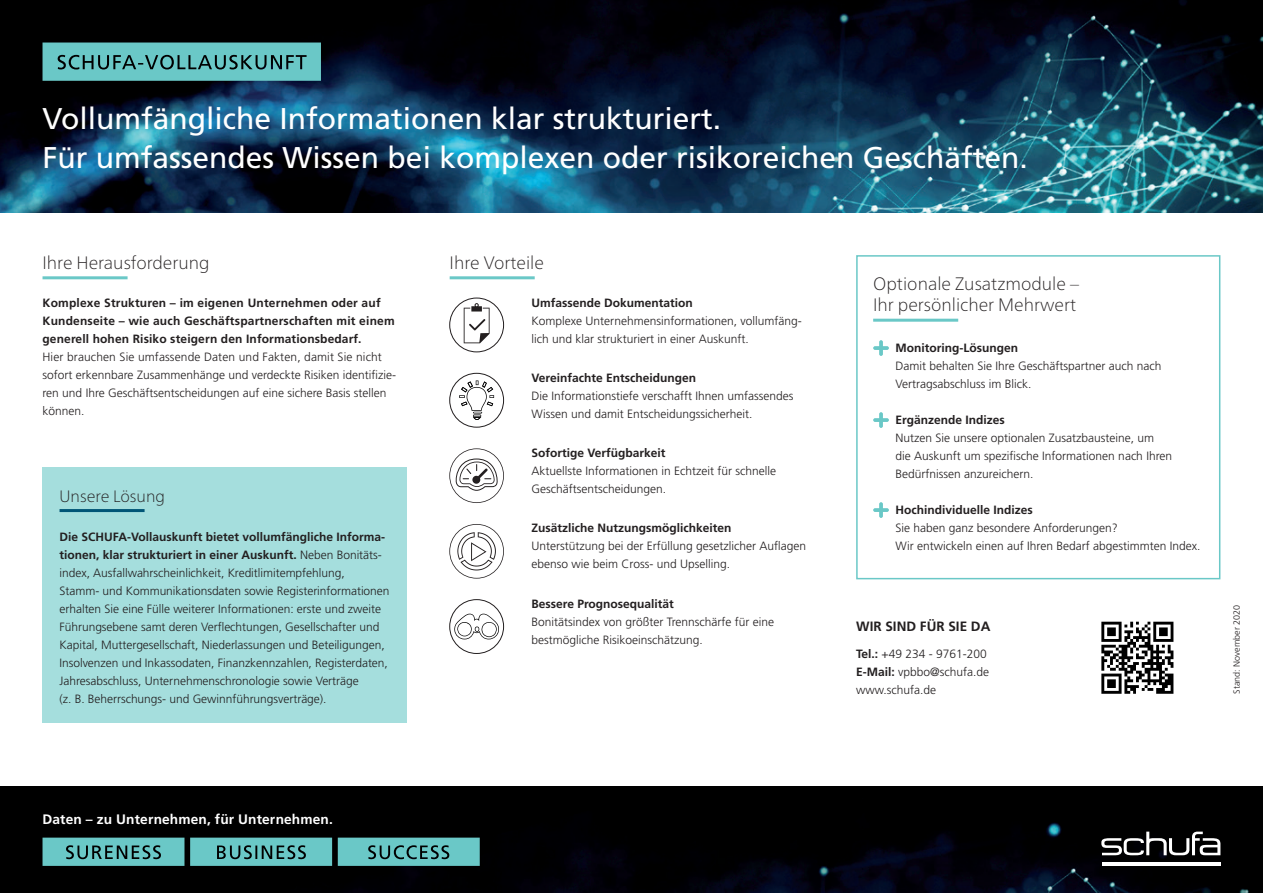
<style>
.page{position:relative;width:1263px;height:893px;background:#fff}
.page>*{position:absolute;margin:0;border:0;box-sizing:border-box;transform-origin:0 0}
.t1{font:30px/39px "Frutiger LT";color:#fff}
.t2{font:100 18px/21px "Frutiger Neue LT Pro";color:#231f20}
.t3{font:100 16.5px "Frutiger Neue LT Pro";color:#231f20}
.t4{font:700 13.65px "Frutiger LT";letter-spacing:.01em;color:#fff}
.t5{font:700 13.5px "Frutiger LT";color:#231f20}
.t6{font:300 12px/18px "Frutiger LT";color:#231f20}
.t7{font:700 12px/18px "Frutiger LT";color:#231f20}
.t8{font:300 9px "Frutiger LT";color:#231f20}
.s1{font-weight:700}
</style>
<div class="page">
<img style="left:0;top:0;width:1263px;height:213px">
<img style="left:0;top:787px;width:1263px;height:106px">
<div style="left:43px;top:468px;width:364px;height:255px;background:#a5dedd"></div>
<svg style="left:449px;top:524px;width:55px;height:55px"></svg>
<svg style="left:43px;top:43px;width:278px;height:38px"></svg>
<svg style="left:449px;top:448px;width:55px;height:55px"></svg>
<hr style="left:43px;top:276px;width:85px;height:3px;background:#6ac8c7">
<hr style="left:450px;top:276px;width:85px;height:3px;background:#6ac8c7">
<hr style="left:60px;top:509px;width:85px;height:3px;background:#005576">
<div style="left:856px;top:255px;width:364px;height:324px;border:2px solid #6ac8c7"></div>
<svg style="left:873px;top:340px;width:16px;height:16px"></svg>
<svg style="left:873px;top:412px;width:16px;height:16px"></svg>
<svg style="left:873px;top:502px;width:16px;height:16px"></svg>
<hr style="left:873px;top:319px;width:85px;height:3px;background:#6ac8c7">
<svg style="left:464px;top:303px;width:26px;height:40px"></svg>
<div style="left:449px;top:298px;width:55px;height:54px;border:1px solid #231f20;border-radius:50%"></div>
<svg style="left:1101px;top:622px;width:72px;height:72px"></svg>
<div style="left:449px;top:599px;width:55px;height:55px;border:1px solid #231f20;border-radius:50%"></div>
<svg style="left:454px;top:614px;width:45px;height:25px"></svg>
<div style="left:449px;top:373px;width:55px;height:55px;border:1px solid #231f20;border-radius:50%"></div>
<svg style="left:459px;top:380px;width:35px;height:40px"></svg>
<svg style="left:43px;top:838px;width:141px;height:28px"></svg>
<svg style="left:190px;top:838px;width:142px;height:28px"></svg>
<svg style="left:338px;top:838px;width:142px;height:28px"></svg>
<hr style="left:1102px;top:862px;width:118px;height:4px;background:#fff">
<svg style="left:1101px;top:832px;width:119px;height:23px"></svg>
<h1 class="t1" style="left:43px;top:99px;width:987px">Vollumfängliche Informationen klar strukturiert.<br>Für umfassendes Wissen bei komplexen oder risikoreichen Geschäften.</h1>
<h2 class="t2" style="left:43px;top:252px;width:168px">Ihre Herausforderung</h2>
<h2 class="t2" style="left:450px;top:252px;width:96px">Ihre Vorteile</h2>
<p class="t7" style="left:43px;top:294px;width:354px">Komplexe Strukturen – im eigenen Unternehmen oder auf<br>Kundenseite – wie auch Geschäftspartnerschaften mit einem generell hohen Risiko steigern den Informationsbedarf.</p>
<p class="t6" style="left:43px;top:348px;width:355px">Hier brauchen Sie umfassende Daten und Fakten, damit Sie nicht sofort erkennbare Zusammenhänge und verdeckte Risiken identifizie&shy;ren und Ihre Geschäftsentscheidungen auf eine sichere Basis stellen können.</p>
<h3 class="t3" style="left:60px;top:486px;width:107px">Unsere Lösung</h3>
<p class="t6" style="left:60px;top:528px;width:331px"><span class="s1">Die SCHUFA-Vollauskunft bietet vollumfängliche Informa‑ tionen, klar strukturiert in einer Auskunft.</span> Neben Bonitäts&shy;index, Ausfallwahrscheinlichkeit, Kreditlimitempfehlung,<br>Stamm- und Kommunikationsdaten sowie Registerinformationen erhalten Sie eine Fülle weiterer Informationen: erste und zweite Führungsebene samt deren Verflechtungen, Gesellschafter und Kapital, Muttergesellschaft, Niederlassungen und Beteiligungen, Insolvenzen und Inkassodaten, Finanzkennzahlen, Registerdaten, Jahresabschluss, Unternehmenschronologie sowie Verträge<br>(z. B. Beherrschungs- und Gewinnführungsverträge).</p>
<p class="t7" style="left:531px;top:294px;width:163px">Umfassende Dokumentation</p>
<p class="t6" style="left:531px;top:312px;width:272px">Komplexe Unternehmensinformationen, vollumfäng&shy;lich und klar strukturiert in einer Auskunft.</p>
<p class="t7" style="left:531px;top:369px;width:166px">Vereinfachte Entscheidungen</p>
<p class="t6" style="left:531px;top:387px;width:263px">Die Informationstiefe verschafft Ihnen umfassendes<br>Wissen und damit Entscheidungssicherheit.</p>
<p class="t7" style="left:531px;top:444px;width:136px">Sofortige Verfügbarkeit</p>
<p class="t6" style="left:531px;top:462px;width:246px">Aktuellste Informationen in Echtzeit für schnelle<br>Geschäftsentscheidungen.</p>
<p class="t7" style="left:531px;top:519px;width:202px">Zusätzliche Nutzungsmöglichkeiten</p>
<p class="t6" style="left:531px;top:537px;width:276px">Unterstützung bei der Erfüllung gesetzlicher Auflagen ebenso wie beim Cross- und Upselling.</p>
<p class="t7" style="left:531px;top:595px;width:144px">Bessere Prognosequalität</p>
<p class="t6" style="left:531px;top:613px;width:244px">Bonitätsindex von größter Trennschärfe für eine bestmögliche Risikoeinschätzung.</p>
<h2 class="t2" style="left:873px;top:273px;width:207px">Optionale Zusatzmodule –<br>Ihr persönlicher Mehrwert</h2>
<p class="t7" style="left:895px;top:339px;width:124px">Monitoring-Lösungen</p>
<p class="t6" style="left:895px;top:357px;width:267px">Damit behalten Sie Ihre Geschäftspartner auch nach<br>Vertragsabschluss im Blick.</p>
<p class="t7" style="left:895px;top:411px;width:111px">Ergänzende Indizes</p>
<p class="t6" style="left:895px;top:429px;width:278px">Nutzen Sie unsere optionalen Zusatzbausteine, um die -Auskunft um spezifische Informationen nach Ihren<br>Bedürfnissen anzureichern.</p>
<p class="t7" style="left:895px;top:501px;width:139px">Hochindividuelle Indizes</p>
<p class="t6" style="left:895px;top:519px;width:306px">Sie haben ganz besondere Anforderungen?<br>Wir entwickeln einen auf Ihren Bedarf abgestimmten Index.</p>
<p class="t5" style="left:856px;top:619px;width:136px">WIR SIND FÜR SIE DA</p>
<p class="t6" style="left:856px;top:645px;width:134px"><span class="s1">Tel.:</span> +49 234 - 9761-200<br><span class="s1">E-Mail:</span> vpbbo@schufa.de www.schufa.de</p>
<p class="t8" style="left:1232px;top:694px;width:91px;rotate:-90deg">Stand: November 2020</p>
<p class="t4" style="left:43px;top:811px;width:292px">Daten – zu Unternehmen, für Unternehmen.</p>
</div>
